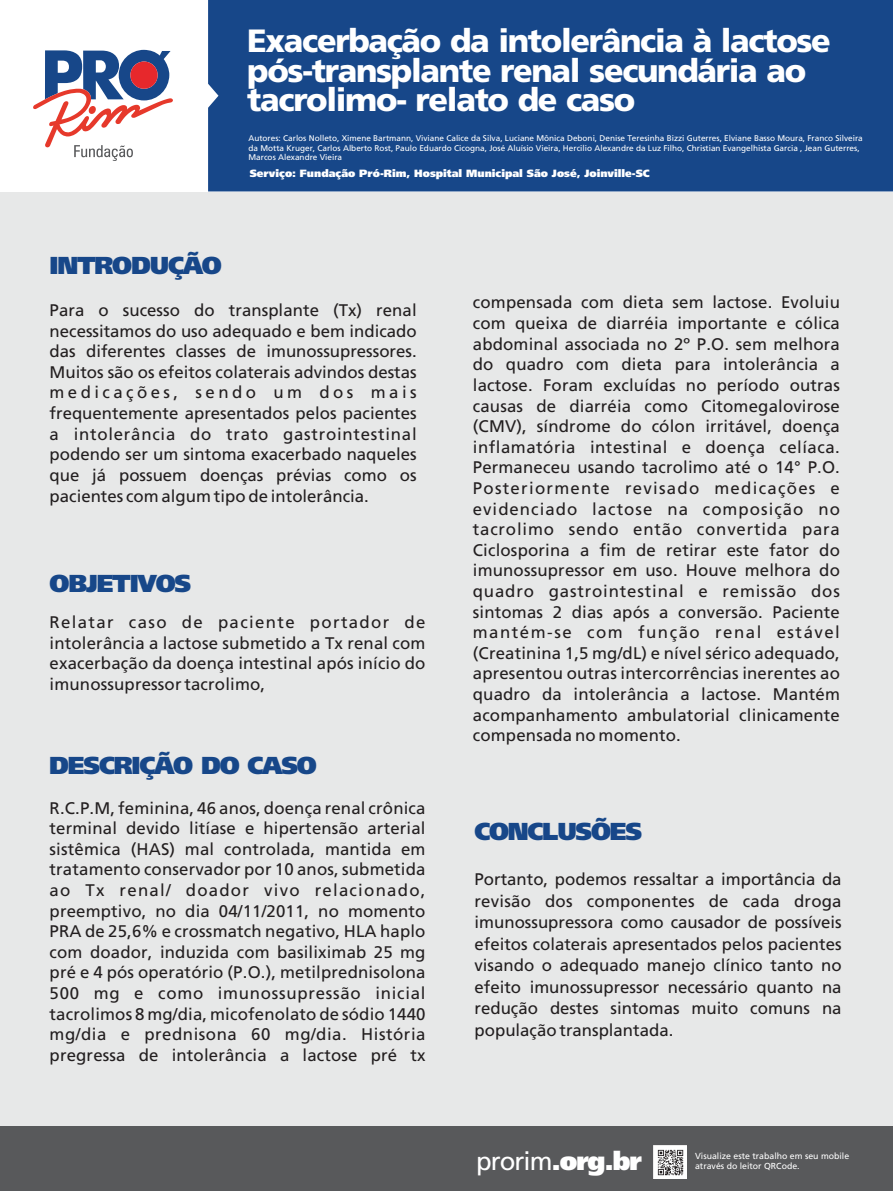
<style>
.page{position:relative;width:893px;height:1191px;background:#e7e8e8}
.page>*{position:absolute;margin:0;border:0;box-sizing:border-box;transform-origin:0 0}
.t1{font:900 32.2px/29.9px "Frutiger";letter-spacing:-.04em;color:#fff}
.t2{font:900 25.65px "Frutiger";color:#fff}
.t3{font:900 24.5px "Frutiger";letter-spacing:-.05em;color:#174789}
.t4{font:16.8px/20.6px "Frutiger";letter-spacing:.01em;color:#231f20;text-align:justify}
.t5{font:900 10.5px "Frutiger";color:#fff}
.t6{font:8.75px/10.2px "Frutiger";color:#fff}
.t7{font:8.22px/9.6px "Frutiger";color:#fff}
.s1{font-weight:400}
</style>
<div class="page">
<div style="left:0;top:0;width:893px;height:191px;background:#fff"></div>
<svg style="left:33px;top:50px;width:140px;height:111px"></svg>
<div style="left:208px;top:0;width:685px;height:191px;background:#174789"></div>
<div style="left:0;top:1126px;width:893px;height:65px;background:#58595b"></div>
<img style="left:653px;top:1145px;width:34px;height:34px">
<h1 class="t1" style="left:247px;top:26px;width:585px">Exacerbação da intolerância à lactose pós-transplante renal secundária ao tacrolimo- relato de caso</h1>
<p class="t7" style="left:248px;top:134px;width:616px">Autores: Carlos Nolleto, Ximene Bartmann, Viviane Calice da Silva, Luciane Mônica Deboni, Denise Teresinha Bizzi Guterres, Elviane Basso Moura, Franco Silveira da Motta Kruger, Carlos Alberto Rost, Paulo Eduardo Cicogna, José Aluísio Vieira, Hercilio Alexandre da Luz Filho, Christian Evangelhista Garcia , Jean Guterres,<br>Marcos Alexandre Vieira</p>
<p class="t5" style="left:250px;top:167px;width:401px">Serviço: Fundação Pró-Rim, Hospital Municipal São José, Joinville-SC</p>
<h3 class="t3" style="left:50px;top:252px;width:174px">INTRODUÇÃO</h3>
<p class="t4" style="left:50px;top:300px;width:369px">Para o sucesso do transplante (Tx) renal necessitamos do uso adequado e bem indicado das diferentes classes de imunossupressores.<br>Muitos são os efeitos colaterais advindos destas medicações, sendo um dos mais frequentemente apresentados pelos pacientes a intolerância do trato gastrointestinal podendo ser um sintoma exacerbado naqueles que já possuem doenças prévias como os pacientes com algum tipo de intolerância.</p>
<h3 class="t3" style="left:50px;top:571px;width:143px">OBJETIVOS</h3>
<p class="t4" style="left:50px;top:612px;width:377px">Relatar caso de paciente portador de intolerância a lactose submetido a Tx renal com exacerbação da doença intestinal após início do imunossupressor tacrolimo,</p>
<h3 class="t3" style="left:49px;top:752px;width:269px">DESCRIÇÃO DO CASO</h3>
<p class="t4" style="left:50px;top:797px;width:377px">R.C.P.M, feminina, 46 anos, doença renal crônica terminal devido litíase e hipertensão arterial sistêmica (HAS) mal controlada, mantida em tratamento conservador por 10 anos, submetida ao Tx renal/ doador vivo relacionado, preemptivo, no dia 04/11/2011, no momento PRA de 25,6% e crossmatch negativo, HLA haplo com doador, induzida com basiliximab 25 mg pré e 4 pós operatório (P.O.), metilprednisolona 500 mg e como imunossupressão inicial tacrolimos 8 mg/dia, micofenolato de sódio 1440 mg/dia e prednisona 60 mg/dia. História pregressa de intolerância a lactose pré tx</p>
<p class="t4" style="left:473px;top:292px;width:369px">compensada com dieta sem lactose. Evoluiu com queixa de diarréia importante e cólica abdominal associada no 2º P.O. sem melhora do quadro com dieta para intolerância a lactose. Foram excluídas no período outras causas de diarréia como Citomegalovirose (CMV), síndrome do cólon irritável, doença inflamatória intestinal e doença celíaca.<br>Permaneceu usando tacrolimo até o 14° P.O.<br>Posteriormente revisado medicações e evidenciado lactose na composição no tacrolimo sendo então convertida para Ciclosporina a fim de retirar este fator do imunossupressor em uso. Houve melhora do quadro gastrointestinal e remissão dos sintomas 2 dias após a conversão. Paciente mantém-se com função renal estável (Creatinina 1,5 mg/dL) e nível sérico adequado, apresentou outras intercorrências inerentes ao quadro da intolerância a lactose. Mantém acompanhamento ambulatorial clinicamente compensada no momento.</p>
<h3 class="t3" style="left:474px;top:819px;width:169px">CONCLUSÕES</h3>
<p class="t4" style="left:474px;top:868px;width:369px;line-height:21.6px">Portanto, podemos ressaltar a importância da revisão dos componentes de cada droga imunossupressora como causador de possíveis efeitos colaterais apresentados pelos pacientes visando o adequado manejo clínico tanto no efeito imunossupressor necessário quanto na redução destes sintomas muito comuns na população transplantada.</p>
<h2 class="t2" style="left:476px;top:1147px;width:168px"><span class="s1">prorim</span>.org.br</h2>
<p class="t6" style="left:695px;top:1150px;width:156px">Visualize este trabalho em seu mobile através do leitor QRCode.</p>
</div>
